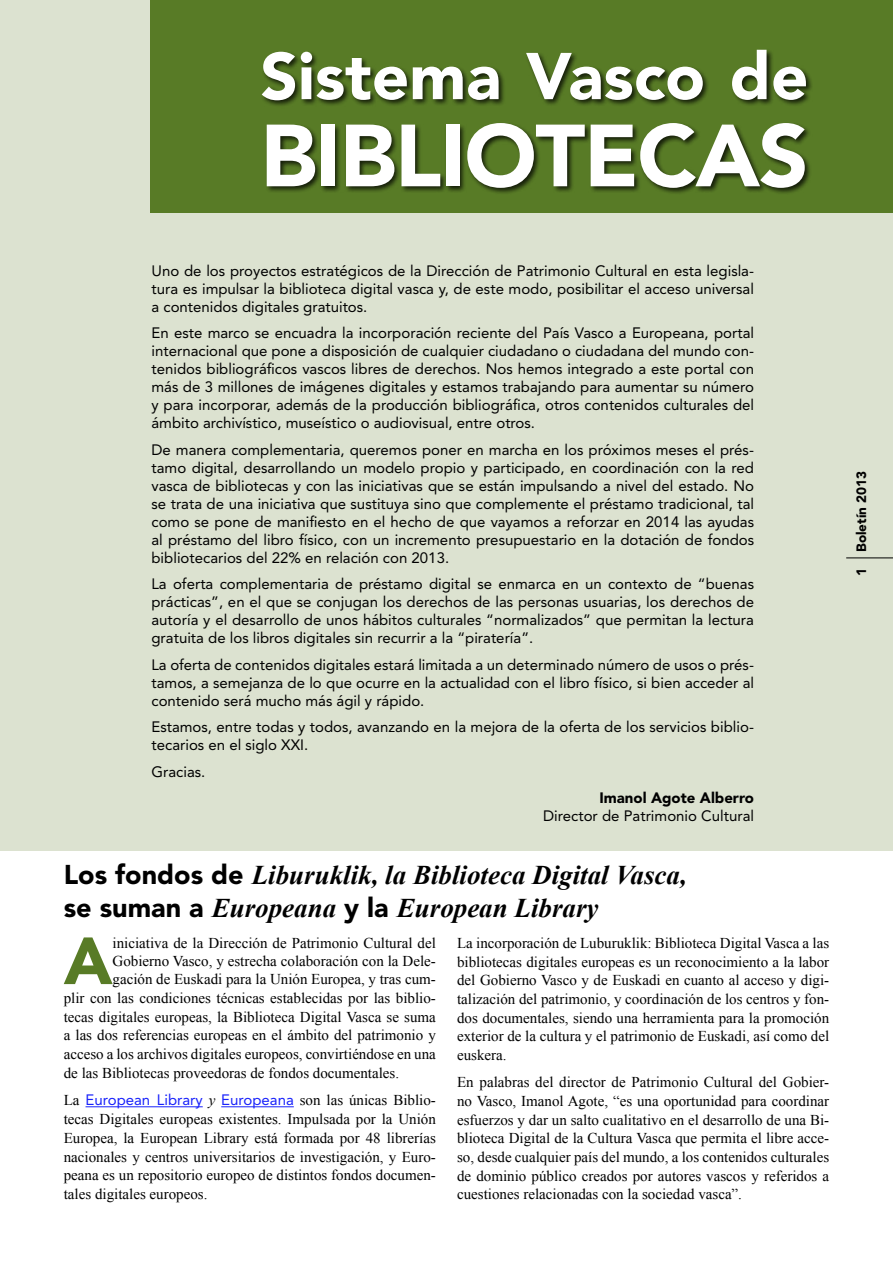
<style>
.page{position:relative;width:893px;height:1263px;background:#fff}
.page>*{position:absolute;margin:0;border:0;box-sizing:border-box;transform-origin:0 0}
.t1{font:900 87.15px "Avenir LT Std";letter-spacing:-.015em;color:#fff}
.t2{font:900 65.85px "Avenir LT Std";color:#587b26}
.t3{font:900 65.4px "Avenir LT Std";color:#fff}
.t4{font:italic 700 27px/33px "Times New Roman";color:#000}
.t5{font:15px/18px "Avenir LT Std";color:#000;text-align:justify}
.t6{font:15px/18.6px "Times New Roman";color:#000;text-align:justify}
.t7{font:15px "Avenir LT Std";color:#1922fb}
.t8{font:900 15px "Avenir LT Std";color:#000}
.t9{font:900 13.5px "Avenir LT Std";color:#000}
.s1{font-family:"Avenir LT Std";font-weight:900;font-style:normal}
.s2{font-family:"Times New Roman";color:#000}
.s3{font-family:"Times New Roman";font-style:italic;color:#000}
</style>
<div class="page">
<div style="left:0;top:0;width:893px;height:850px;background:#dce2d0"></div>
<div style="left:150px;top:0;width:743px;height:213px;background:#587b26"></div>
<div style="left:261px;top:49px;width:552px;height:146px;background:#000;opacity:.75"></div>
<hr style="left:846px;top:557px;width:47px;height:1px;background:#000">
<hr style="left:86px;top:1106px;width:117px;height:1px;background:#1922fb">
<hr style="left:221px;top:1106px;width:73px;height:1px;background:#1922fb">
<h3 class="t3" style="left:260px;top:37px;width:549px">Sistema Vasco de</h3>
<h1 class="t1" style="left:260px;top:103px;width:550px">BIBLIOTECAS</h1>
<p class="t5" style="left:151px;top:262px;width:604px">Uno de los proyectos estratégicos de la Dirección de Patrimonio Cultural en esta legisla&shy;tura es impulsar la biblioteca digital vasca y, de este modo, posibilitar el acceso universal a contenidos digitales gratuitos.</p>
<p class="t5" style="left:151px;top:324px;width:604px">En este marco se encuadra la incorporación reciente del País Vasco a Europeana, portal internacional que pone a disposición de cualquier ciudadano o ciudadana del mundo con&shy;tenidos bibliográficos vascos libres de derechos. Nos hemos integrado a este portal con más de 3 millones de imágenes digitales y estamos trabajando para aumentar su número y para incorporar, además de la producción bibliográfica, otros contenidos culturales del ámbito archivístico, museístico o audiovisual, entre otros.</p>
<p class="t5" style="left:151px;top:441px;width:604px">De manera complementaria, queremos poner en marcha en los próximos meses el prés&shy;tamo digital, desarrollando un modelo propio y participado, en coordinación con la red vasca de bibliotecas y con las iniciativas que se están impulsando a nivel del estado. No se trata de una iniciativa que sustituya sino que complemente el préstamo tradicional, tal como se pone de manifiesto en el hecho de que vayamos a reforzar en 2014 las ayudas al préstamo del libro físico, con un incremento presupuestario en la dotación de fondos bibliotecarios del 22% en relación con 2013.</p>
<p class="t5" style="left:151px;top:575px;width:604px">La oferta complementaria de préstamo digital se enmarca en un contexto de “buenas prácticas”, en el que se conjugan los derechos de las personas usuarias, los derechos de autoría y el desarrollo de unos hábitos culturales “normalizados” que permitan la lectura gratuita de los libros digitales sin recurrir a la “piratería”.</p>
<p class="t5" style="left:151px;top:656px;width:604px">La oferta de contenidos digitales estará limitada a un determinado número de usos o prés&shy;tamos, a semejanza de lo que ocurre en la actualidad con el libro físico, si bien acceder al contenido será mucho más ágil y rápido.</p>
<p class="t5" style="left:151px;top:718px;width:604px">Estamos, entre todas y todos, avanzando en la mejora de la oferta de los servicios biblio&shy;tecarios en el siglo XXI.</p>
<p class="t5" style="left:151px;top:763px;width:55px">Gracias.</p>
<p class="t8" style="left:599px;top:789px;width:156px">Imanol Agote Alberro</p>
<p class="t5" style="left:543px;top:807px;width:212px">Director de Patrimonio Cultural</p>
<h3 class="t4" style="left:64px;top:857px;width:624px"><span class="s1">Los fondos de</span> Liburuklik, la Biblioteca Digital Vasca, <span class="s1">se suman a</span> Europeana <span class="s1">y la</span> European Library</h3>
<h2 class="t2" style="left:64px;top:921px;width:50px">A</h2>
<p class="t6" style="left:113px;top:933px;width:325px">iniciativa de la Dirección de Patrimonio Cultural del</p>
<p class="t6" style="left:113px;top:951px;width:325px">Gobierno Vasco, y estrecha colaboración con la Dele-</p>
<p class="t6" style="left:113px;top:969px;width:325px">gación de Euskadi para la Unión Europea, y tras cum-</p>
<p class="t6" style="left:64px;top:988px;width:374px">plir con las condiciones técnicas establecidas por las biblio-</p>
<p class="t6" style="left:64px;top:1007px;width:374px">tecas digitales europeas, la Biblioteca Digital Vasca se suma</p>
<p class="t6" style="left:64px;top:1026px;width:374px">a las dos referencias europeas en el ámbito del patrimonio y</p>
<p class="t6" style="left:64px;top:1045px;width:374px">acceso a los archivos digitales europeos, convirtiéndose en una</p>
<p class="t6" style="left:64px;top:1063px;width:337px">de las Bibliotecas proveedoras de fondos documentales.</p>
<p class="t7" style="left:64px;top:1091px;width:374px"><span class="s2">La</span> European Library <span class="s3">y</span> Europeana <span class="s2">son las únicas Biblio-</span></p>
<p class="t6" style="left:64px;top:1109px;width:374px">tecas Digitales europeas existentes. Impulsada por la Unión Europea, la European Library está formada por 48 librerías nacionales y centros universitarios de investigación, y Euro&shy;peana es un repositorio europeo de distintos fondos documen&shy;tales digitales europeos.</p>
<p class="t6" style="left:457px;top:933px;width:374px">La incorporación de Luburuklik: Biblioteca Digital Vasca a las bibliotecas digitales europeas es un reconocimiento a la labor del Gobierno Vasco y de Euskadi en cuanto al acceso y digi&shy;talización del patrimonio, y coordinación de los centros y fon&shy;dos documentales, siendo una herramienta para la promoción exterior de la cultura y el patrimonio de Euskadi, así como del euskera.</p>
<p class="t6" style="left:457px;top:1073px;width:374px">En palabras del director de Patrimonio Cultural del Gobier&shy;no Vasco, Imanol Agote, “es una oportunidad para coordinar esfuerzos y dar un salto cualitativo en el desarrollo de una Bi&shy;blioteca Digital de la Cultura Vasca que permita el libre acce&shy;so, desde cualquier país del mundo, a los contenidos culturales de dominio público creados por autores vascos y referidos a cuestiones relacionadas con la sociedad vasca”.</p>
<p class="t9" style="left:853px;top:576px;width:106px;rotate:-90deg">1 Boletín 2013</p>
</div>
